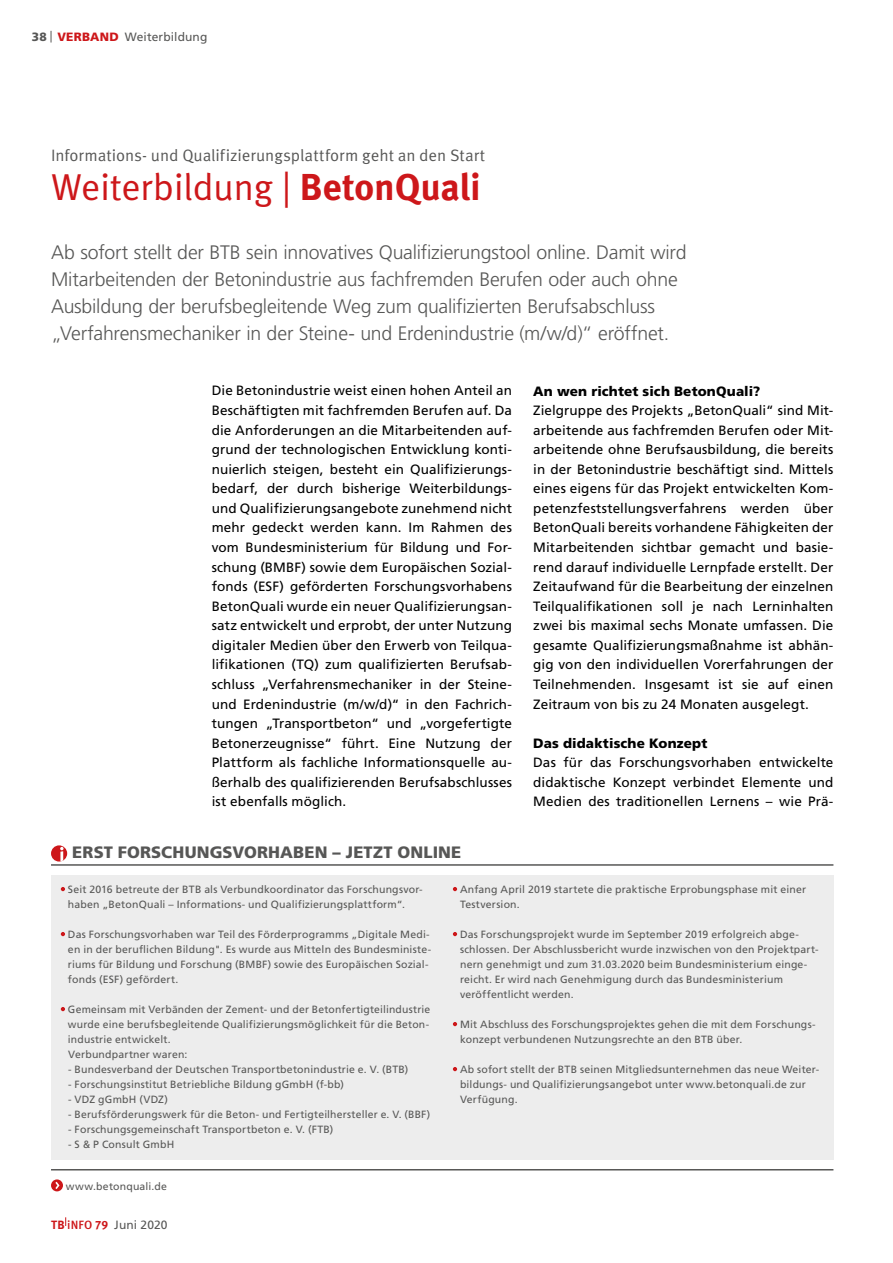
<style>
.page{position:relative;width:893px;height:1263px;background:#fff}
.page>*{position:absolute;margin:0;border:0;box-sizing:border-box;transform-origin:0 0}
.t1{font:37.5px "Meta OT Norm";letter-spacing:-.015em;color:#cd171a}
.t2{font:300 19.5px/27px "Frutiger";letter-spacing:-.01em;color:#575756}
.t3{font:16.5px "Meta OT Norm";letter-spacing:-.005em;color:#575756}
.t4{font:900 16.5px "Frutiger";letter-spacing:.01em;color:#575756}
.t5{font:13.5px/19.5px "Frutiger";letter-spacing:.01em;color:#000;text-align:justify}
.t6{font:900 13.5px "Frutiger";letter-spacing:.01em;color:#000}
.t7{font:12px "Frutiger";letter-spacing:.01em;color:#575756}
.t8{font:900 12px "Frutiger";color:#575756}
.t9{font:10.5px/15px "Frutiger";letter-spacing:.02em;color:#575756}
.s1{font-weight:900;color:#cd171a}
.s2{font-family:"Meta OT";font-weight:700}
.s3{font-family:"Meta OT";font-weight:700;color:#cd171a}
.s4{font-family:"Meta OT";font-weight:500;color:#cd171a}
</style>
<div class="page">
<svg style="left:51px;top:31px;width:1px;height:12px"></svg>
<div style="left:51px;top:845px;width:16px;height:16px;background:#cd171a;border-radius:50%"></div>
<svg style="left:60px;top:847px;width:4px;height:14px"></svg>
<hr style="left:51px;top:864px;width:782px;height:2px;background:#575756">
<div style="left:51px;top:875px;width:782px;height:285px;background:#ededed"></div>
<svg style="left:61px;top:887px;width:4px;height:4px"></svg>
<svg style="left:61px;top:932px;width:4px;height:4px"></svg>
<svg style="left:61px;top:1007px;width:4px;height:4px"></svg>
<svg style="left:453px;top:887px;width:4px;height:4px"></svg>
<svg style="left:453px;top:932px;width:4px;height:4px"></svg>
<svg style="left:453px;top:1022px;width:4px;height:4px"></svg>
<svg style="left:453px;top:1067px;width:4px;height:4px"></svg>
<div style="left:51px;top:1179px;width:12px;height:12px;background:#cd171a;border-radius:50%"></div>
<svg style="left:55px;top:1182px;width:5px;height:7px"></svg>
<hr style="left:51px;top:1169px;width:782px;height:1px;background:#575756">
<p class="t8" style="left:32px;top:30px;width:16px">38</p>
<p class="t7" style="left:57px;top:30px;width:152px"><span class="s1">VERBAND</span> Weiterbildung</p>
<p class="t3" style="left:51px;top:145px;width:436px">Informations- und Qualifizierungsplattform geht an den Start</p>
<h1 class="t1" style="left:51px;top:164px;width:431px">Weiterbildung | <span class="s2">BetonQuali</span></h1>
<p class="t2" style="left:51px;top:238px;width:637px">Ab sofort stellt der BTB sein innovatives Qualifizierungstool online. Damit wird Mitarbeitenden der Betonindustrie aus fachfremden Berufen oder auch ohne Ausbildung der berufsbegleitende Weg zum qualifizierten Berufsabschluss „Verfahrensmechaniker in der Steine- und Erdenindustrie (m/w/d)“ eröffnet.</p>
<p class="t5" style="left:212px;top:381px;width:302px">Die Betonindustrie weist einen hohen Anteil an Beschäftigten mit fachfremden Berufen auf. Da die Anforderungen an die Mitarbeitenden auf&shy;grund der technologischen Entwicklung konti&shy;nuierlich steigen, besteht ein Qualifizierungs&shy;bedarf, der durch bisherige Weiterbildungs&shy;und Qualifizierungsangebote zunehmend nicht mehr gedeckt werden kann. Im Rahmen des vom Bundesministerium für Bildung und For&shy;schung (BMBF) sowie dem Europäischen Sozial&shy;fonds (ESF) geförderten Forschungsvorhabens BetonQuali wurde ein neuer Qualifizierungsan&shy;satz entwickelt und erprobt, der unter Nutzung digitaler Medien über den Erwerb von Teilqua&shy;lifikationen (TQ) zum qualifizierten Berufsab&shy;schluss „Verfahrensmechaniker in der Steine&shy;und Erdenindustrie (m/w/d)“ in den Fachrich&shy;tungen „Transportbeton“ und „vorgefertigte Betonerzeugnisse“ führt. Eine Nutzung der Plattform als fachliche Informationsquelle au&shy;ßerhalb des qualifizierenden Berufsabschlusses ist ebenfalls möglich.</p>
<p class="t6" style="left:533px;top:383px;width:229px">An wen richtet sich BetonQuali?</p>
<p class="t5" style="left:533px;top:400px;width:302px">Zielgruppe des Projekts „BetonQuali“ sind Mit&shy;arbeitende aus fachfremden Berufen oder Mit&shy;arbeitende ohne Berufsausbildung, die bereits in der Betonindustrie beschäftigt sind. Mittels eines eigens für das Projekt entwickelten Kom&shy;petenzfeststellungsverfahrens werden über BetonQuali bereits vorhandene Fähigkeiten der Mitarbeitenden sichtbar gemacht und basie&shy;rend darauf individuelle Lernpfade erstellt. Der Zeitaufwand für die Bearbeitung der einzelnen Teilqualifikationen soll je nach Lerninhalten zwei bis maximal sechs Monate umfassen. Die gesamte Qualifizierungsmaßnahme ist abhän&shy;gig von den individuellen Vorerfahrungen der Teilnehmenden. Insgesamt ist sie auf einen Zeitraum von bis zu 24 Monaten ausgelegt.</p>
<p class="t6" style="left:533px;top:735px;width:176px">Das didaktische Konzept</p>
<p class="t5" style="left:533px;top:753px;width:302px">Das für das Forschungsvorhaben entwickelte didaktische Konzept verbindet Elemente und Medien des traditionellen Lernens – wie Prä-</p>
<p class="t4" style="left:72px;top:842px;width:391px">ERST FORSCHUNGSVORHABEN – JETZT ONLINE</p>
<p class="t9" style="left:68px;top:881px;width:356px">Seit 2016 betreute der BTB als Verbundkoordinator das Forschungsvor&shy;haben „BetonQuali – Informations- und Qualifizierungsplattform“.</p>
<p class="t9" style="left:68px;top:926px;width:365px">Das Forschungsvorhaben war Teil des Förderprogramms „Digitale Medi&shy;en in der beruflichen Bildung". Es wurde aus Mitteln des Bundesministe&shy;riums für Bildung und Forschung (BMBF) sowie des Europäischen Sozial&shy;fonds (ESF) gefördert.</p>
<p class="t9" style="left:68px;top:1001px;width:364px">Gemeinsam mit Verbänden der Zement- und der Betonfertigteilindustrie wurde eine berufsbegleitende Qualifizierungsmöglichkeit für die Beton&shy;industrie entwickelt.<br>Verbundpartner waren:</p>
<p class="t9" style="left:68px;top:1061px;width:342px">- Bundesverband der Deutschen Transportbetonindustrie e. V. (BTB)</p>
<p class="t9" style="left:68px;top:1076px;width:277px">- Forschungsinstitut Betriebliche Bildung gGmbH (f-bb)</p>
<p class="t9" style="left:68px;top:1091px;width:101px">- VDZ gGmbH (VDZ)</p>
<p class="t9" style="left:68px;top:1106px;width:364px">- Berufsförderungswerk für die Beton- und Fertigteilhersteller e. V. (BBF)</p>
<p class="t9" style="left:68px;top:1121px;width:267px">- Forschungsgemeinschaft Transportbeton e. V. (FTB)</p>
<p class="t9" style="left:68px;top:1136px;width:108px">- S &amp; P Consult GmbH</p>
<p class="t9" style="left:66px;top:1179px;width:103px">www.betonquali.de</p>
<p class="t7" style="left:51px;top:1218px;width:118px"><span class="s3">TB</span> <span class="s4">iNFO</span> <span class="s3">79</span> Juni 2020</p>
<p class="t9" style="left:460px;top:881px;width:348px">Anfang April 2019 startete die praktische Erprobungsphase mit einer<br>Testversion.</p>
<p class="t9" style="left:460px;top:926px;width:360px">Das Forschungsprojekt wurde im September 2019 erfolgreich abge&shy;schlossen. Der Abschlussbericht wurde inzwischen von den Projektpart&shy;nern genehmigt und zum 31.03.2020 beim Bundesministerium einge&shy;reicht. Er wird nach Genehmigung durch das Bundesministerium veröffentlicht werden.</p>
<p class="t9" style="left:460px;top:1016px;width:357px">Mit Abschluss des Forschungsprojektes gehen die mit dem Forschungs&shy;konzept verbundenen Nutzungsrechte an den BTB über.</p>
<p class="t9" style="left:460px;top:1061px;width:361px">Ab sofort stellt der BTB seinen Mitgliedsunternehmen das neue Weiter&shy;bildungs- und Qualifizierungsangebot unter www.betonquali.de zur<br>Verfügung.</p>
</div>
